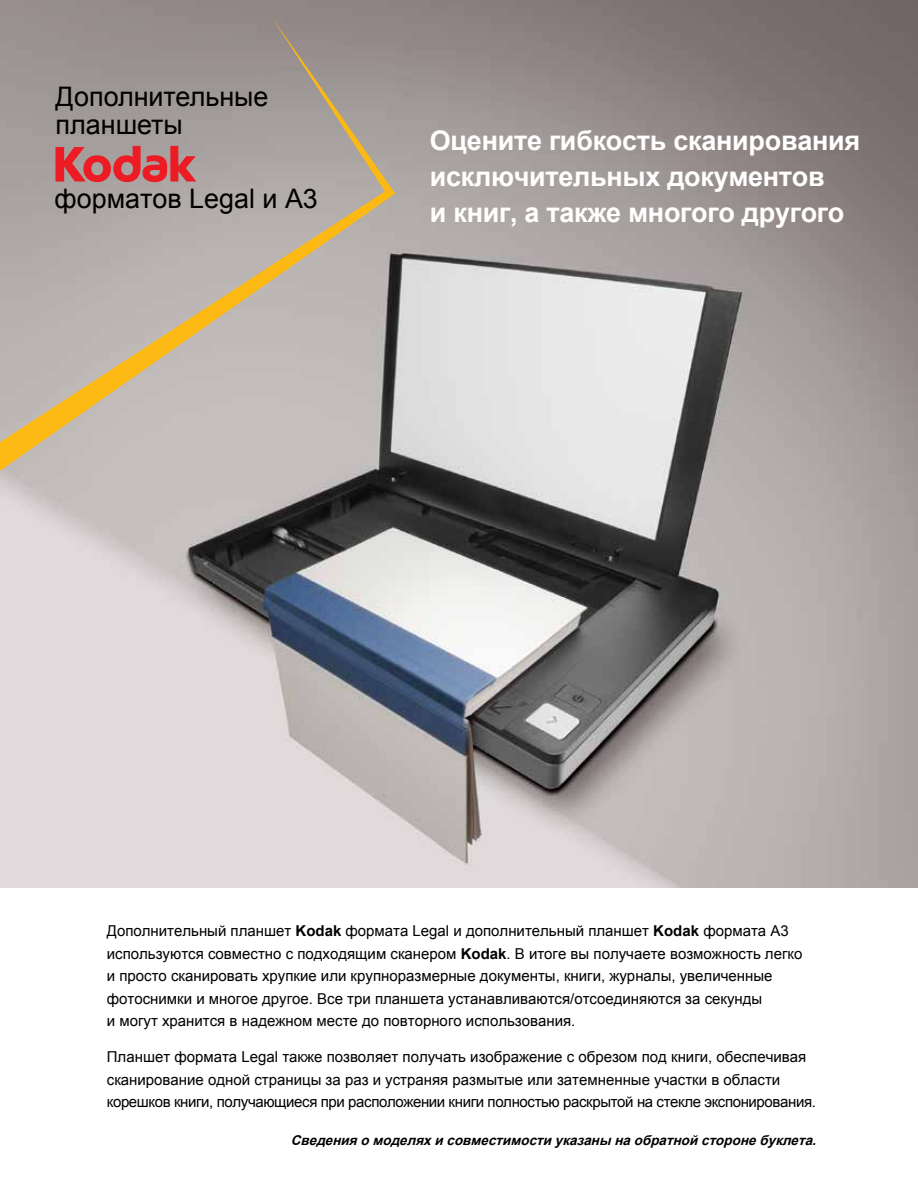
<style>
.page{position:relative;width:918px;height:1188px;background:#fff}
.page>*{position:absolute;margin:0;border:0;box-sizing:border-box;transform-origin:0 0}
.t1{font:700 27px/36px "Arial";letter-spacing:-.01em;color:#fff}
.t2{font:26.85px/27.8px "Arial";color:#000}
.t3{font:15px/22.5px "Arial";color:#000}
.t4{font:italic 700 13.5px "Arial";color:#000}
.s1{font-weight:700}
</style>
<div class="page">
<img style="left:0;top:0;width:918px;height:888px">
<svg style="left:0;top:17px;width:395px;height:454px;background:#b2aa9f"></svg>
<svg style="left:56px;top:146px;width:140px;height:36px;background:#cb5b5d"></svg>
<h2 class="t2" style="left:56px;top:83px;width:214px">Дополнительные планшеты</h2>
<h2 class="t2" style="left:55px;top:185px;width:265px">форматов Legal и A3</h2>
<h1 class="t1" style="left:430px;top:124px;width:432px">Оцените гибкость сканирования исключительных документов<br>и книг, а также многого другого</h1>
<p class="t3" style="left:107px;top:920px;width:697px">Дополнительный планшет <span class="s1">Kodak</span> формата Legal и дополнительный планшет <span class="s1">Kodak</span> формата A3 используются совместно с подходящим сканером <span class="s1">Kodak</span>. В итоге вы получаете возможность легко и просто сканировать хрупкие или крупноразмерные документы, книги, журналы, увеличенные фотоснимки и многое другое. Все три планшета устанавливаются/отсоединяются за секунды<br>и могут хранится в надежном месте до повторного использования.</p>
<p class="t3" style="left:107px;top:1046px;width:711px">Планшет формата Legal также позволяет получать изображение с обрезом под книги, обеспечивая сканирование одной страницы за раз и устраняя размытые или затемненные участки в области корешков книги, получающиеся при расположении книги полностью раскрытой на стекле экспонирования.</p>
<p class="t4" style="left:291px;top:1131px;width:531px">Сведенияомоделяхисовместимостиуказаны наобратнойсторонебуклета.</p>
</div>
